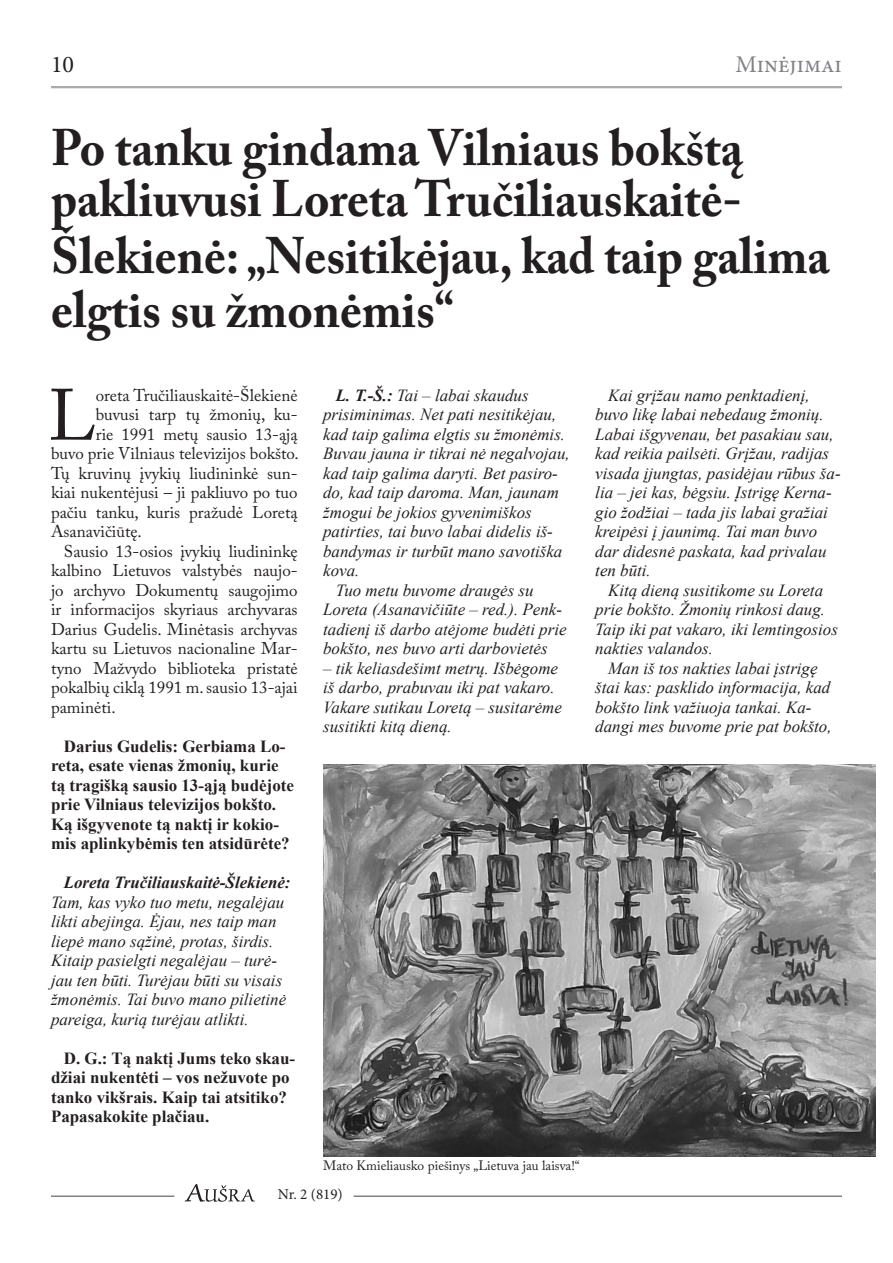
<style>
.page{position:relative;width:893px;height:1263px;background:#fff}
.page>*{position:absolute;margin:0;border:0;box-sizing:border-box;transform-origin:0 0}
.t1{font:71.85px "Adobe Caslon Pro";color:#231f20}
.t2{font:700 51px/51px "Adobe Caslon Pro";color:#231f20;scale:.95 1}
.t3{font:24px "Minion Pro";color:#808285}
.t4{font:24px "Minion Pro";color:#231f20}
.t5{font:italic 16.95px/19.5px "Times New Roman";color:#231f20}
.t6{font:16.95px "Adobe Caslon Pro";color:#231f20}
.t7{font:700 16.95px/19.5px "Times New Roman";color:#231f20}
.t8{font:italic 700 16.95px "Times New Roman";color:#231f20}
.t9{font:16.95px "Adobe Caslon Pro";letter-spacing:-.025em;color:#231f20}
.t10{font:15px "Minion Pro";color:#231f20}
.t11{font:13.5px "Adobe Caslon Pro";color:#231f20}
.s1{font-weight:700}
</style>
<div class="page">
<svg style="left:184px;top:1184px;width:71px;height:18px"></svg>
<hr style="left:51px;top:86px;width:791px;height:2px;background:#a8a9ad">
<hr style="left:51px;top:1195px;width:123px;height:2px;background:#808285">
<hr style="left:354px;top:1195px;width:488px;height:2px;background:#808285">
<img style="left:323px;top:764px;width:553px;height:393px">
<h3 class="t4" style="left:51px;top:48px;width:25px">10</h3>
<h3 class="t3" style="left:735px;top:48px;width:108px">Minėjimai</h3>
<h2 class="t2" style="left:51px;top:122px;width:730px">Po tanku gindama Vilniaus bokštą pakliuvusi Loreta Tručiliauskaitė-</h2>
<h2 class="t2" style="left:51px;top:228px;width:821px;line-height:54px">Šlekienė: „Nesitikėjau, kad taip galima elgtis su žmonėmis“</h2>
<h1 class="t1" style="left:48px;top:373px;width:49px">L</h1>
<p class="t6" style="left:96px;top:385px;width:203px">oreta Tručiliauskaitė-Šlekienė</p>
<p class="t6" style="left:96px;top:404px;width:203px">buvusi tarp tų žmonių, ku-</p>
<p class="t6" style="left:96px;top:424px;width:203px">rie 1991 metų sausio 13-ąją</p>
<p class="t6" style="left:51px;top:443px;width:249px">buvo prie Vilniaus televizijos bokšto.</p>
<p class="t9" style="left:51px;top:463px;width:248px">Tų kruvinų įvykių liudininkė sun-</p>
<p class="t6" style="left:51px;top:482px;width:248px">kiai nukentėjusi – ji pakliuvo po tuo</p>
<p class="t6" style="left:51px;top:502px;width:248px">pačiu tanku, kuris pražudė Loretą</p>
<p class="t6" style="left:51px;top:521px;width:92px">Asanavičiūtę.</p>
<p class="t6" style="left:64px;top:541px;width:235px">Sausio 13-osios įvykių liudininkę</p>
<p class="t6" style="left:51px;top:560px;width:248px">kalbino Lietuvos valstybės naujo-</p>
<p class="t6" style="left:51px;top:580px;width:248px">jo archyvo Dokumentų saugojimo</p>
<p class="t6" style="left:51px;top:599px;width:248px">ir informacijos skyriaus archyvaras</p>
<p class="t6" style="left:51px;top:619px;width:248px">Darius Gudelis. Minėtasis archyvas</p>
<p class="t6" style="left:51px;top:638px;width:248px">kartu su Lietuvos nacionaline Mar-</p>
<p class="t6" style="left:51px;top:658px;width:248px">tyno Mažvydo biblioteka pristatė</p>
<p class="t6" style="left:51px;top:677px;width:248px">pokalbių ciklą 1991 m. sausio 13-ajai</p>
<p class="t6" style="left:51px;top:697px;width:66px">paminėti.</p>
<p class="t7" style="left:51px;top:736px;width:244px;text-indent:13px">Darius Gudelis: Gerbiama Lo&shy;reta, esate vienas žmonių, kurie tą tragišką sausio 13-ąją budėjote prie Vilniaus televizijos bokšto.<br>Ką išgyvenote tą naktį ir kokio&shy;mis aplinkybėmis ten atsidūrėte?</p>
<p class="t8" style="left:64px;top:871px;width:228px">Loreta Tručiliauskaitė-Šlekienė:</p>
<p class="t5" style="left:51px;top:892px;width:237px">Tam, kas vyko tuo metu, negalėjau likti abejinga. Ėjau, nes taip man liepė mano sąžinė, protas, širdis.<br>Kitaip pasielgti negalėjau – turė&shy;jau ten būti. Turėjau būti su visais žmonėmis. Tai buvo mano pilietinė pareiga, kurią turėjau atlikti.</p>
<p class="t7" style="left:51px;top:1048px;width:246px;text-indent:13px">D. G.: Tą naktį Jums teko skau&shy;džiai nukentėti – vos nežuvote po tanko vikšrais. Kaip tai atsitiko?<br>Papasakokite plačiau.</p>
<p class="t5" style="left:336px;top:385px;width:194px"><span class="s1">L. T.-Š.:</span> Tai – labai skaudus</p>
<p class="t5" style="left:323px;top:404px;width:235px">prisiminimas. Net pati nesitikėjau,</p>
<p class="t5" style="left:323px;top:424px;width:244px">kad taip galima elgtis su žmonėmis.</p>
<p class="t5" style="left:323px;top:443px;width:248px">Buvau jauna ir tikrai nė negalvojau,</p>
<p class="t5" style="left:323px;top:463px;width:236px">kad taip galima daryti. Bet pasiro-</p>
<p class="t5" style="left:323px;top:482px;width:237px">do, kad taip daroma. Man, jaunam</p>
<p class="t5" style="left:323px;top:502px;width:210px">žmogui be jokios gyvenimiškos</p>
<p class="t5" style="left:323px;top:521px;width:231px">patirties, tai buvo labai didelis iš-</p>
<p class="t5" style="left:323px;top:541px;width:241px">bandymas ir turbūt mano savotiška</p>
<p class="t5" style="left:323px;top:560px;width:38px">kova.</p>
<p class="t5" style="left:336px;top:580px;width:199px">Tuo metu buvome draugės su</p>
<p class="t5" style="left:323px;top:599px;width:240px">Loreta (Asanavičiūte – red.). Penk-</p>
<p class="t5" style="left:323px;top:619px;width:245px">tadienį iš darbo atėjome budėti prie</p>
<p class="t5" style="left:323px;top:638px;width:226px">bokšto, nes buvo arti darbovietės</p>
<p class="t5" style="left:323px;top:658px;width:240px">– tik keliasdešimt metrų. Išbėgome iš darbo, prabuvau iki pat vakaro.<br>Vakare sutikau Loretą – susitarėme susitikti kitą dieną.</p>
<p class="t11" style="left:323px;top:1157px;width:258px">Mato Kmieliausko piešinys „Lietuva jau laisva!“</p>
<p class="t10" style="left:278px;top:1184px;width:66px">Nr. 2 (819)</p>
<p class="t5" style="left:595px;top:385px;width:247px;text-indent:13px">Kai grįžau namo penktadienį, buvo likę labai nebedaug žmonių.<br>Labai išgyvenau, bet pasakiau sau, kad reikia pailsėti. Grįžau, radijas visada įjungtas, pasidėjau rūbus ša&shy;lia – jei kas, bėgsiu. Įstrigę Kerna&shy;gio žodžiai – tada jis labai gražiai kreipėsi į jaunimą. Tai man buvo dar didesnė paskata, kad privalau ten būti.</p>
<p class="t5" style="left:595px;top:580px;width:244px;text-indent:13px">Kitą dieną susitikome su Loreta prie bokšto. Žmonių rinkosi daug.<br>Taip iki pat vakaro, iki lemtingosios nakties valandos.</p>
<p class="t5" style="left:595px;top:658px;width:238px;text-indent:13px">Man iš tos nakties labai įstrigę štai kas: pasklido informacija, kad bokšto link važiuoja tankai. Ka&shy;dangi mes buvome prie pat bokšto,</p>
</div>
